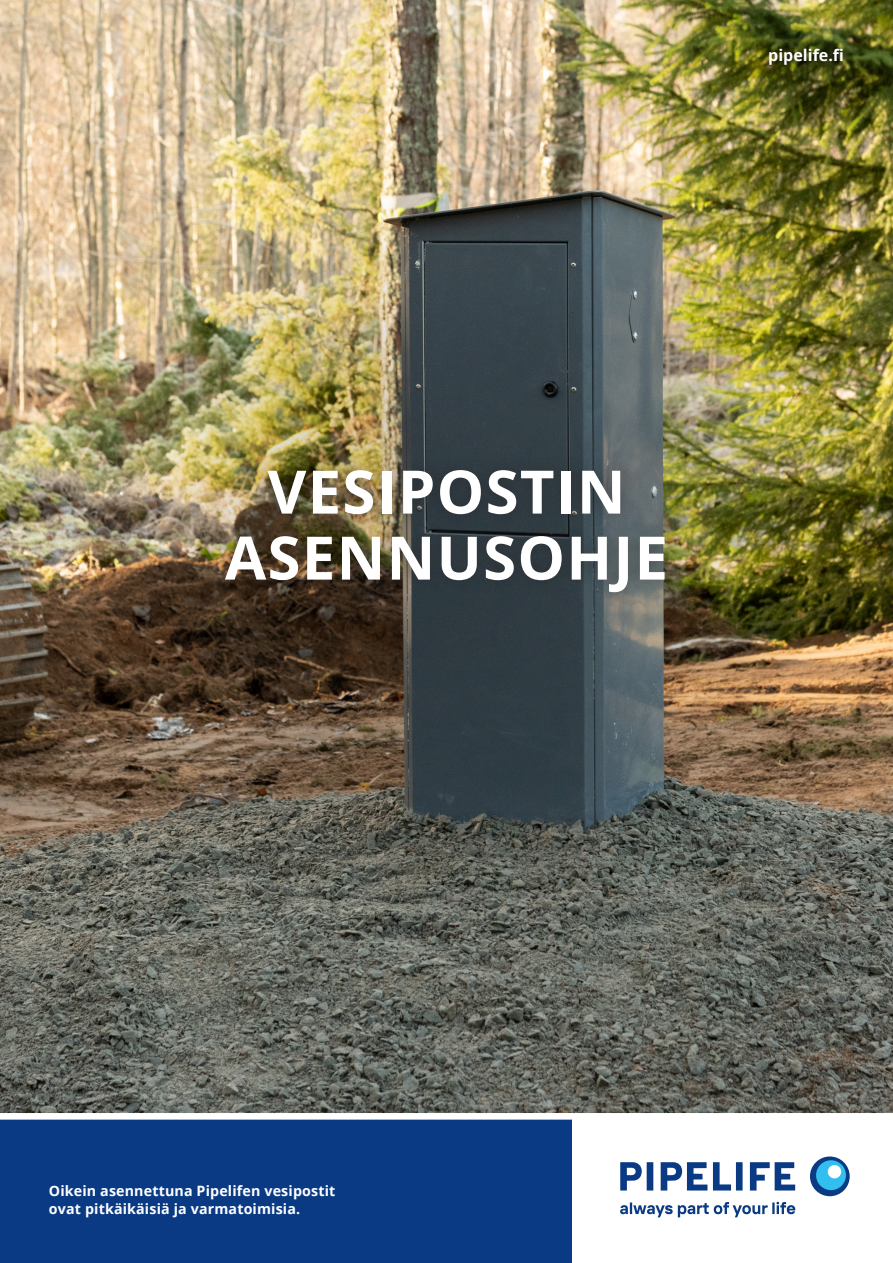
<style>
.page{position:relative;width:893px;height:1263px;background:#fff}
.page>*{position:absolute;margin:0;border:0;box-sizing:border-box;transform-origin:0 0}
.t1{font:700 60px "Open Sans";letter-spacing:.02em;color:#fff}
.t2{font:700 16.05px "Open Sans";color:#fff}
.t3{font:700 14.25px/18px "Open Sans";letter-spacing:.01em;color:#fff}
</style>
<div class="page">
<img style="left:0;top:0;width:893px;height:1113px">
<div style="left:0;top:1119px;width:571px;height:144px;background:#0a3a84"></div>
<img style="left:85px;top:195px;width:723px;height:723px;border-radius:50%">
<div style="left:211px;top:455px;width:469px;height:153px;background:#231f20;opacity:.4"></div>
<div style="left:764px;top:44px;width:84px;height:26px;background:#231f20;opacity:.4"></div>
<svg style="left:620px;top:1156px;width:230px;height:61px"></svg>
<div style="left:816px;top:1160px;width:30px;height:30px;background:#30bfef;border-radius:50%"></div>
<div style="left:828px;top:1165px;width:13px;height:13px;background:#fff;border-radius:50%"></div>
<p class="t2" style="left:768px;top:44px;width:77px">pipelife.fi</p>
<p class="t1" style="left:267px;top:449px;width:360px">VESIPOSTIN</p>
<p class="t1" style="left:225px;top:515px;width:445px">ASENNUSOHJE</p>
<p class="t3" style="left:49px;top:1181px;width:288px">Oikein asennettuna Pipelifen vesipostit ovat pitkäikäisiä ja varmatoimisia.</p>
</div>
